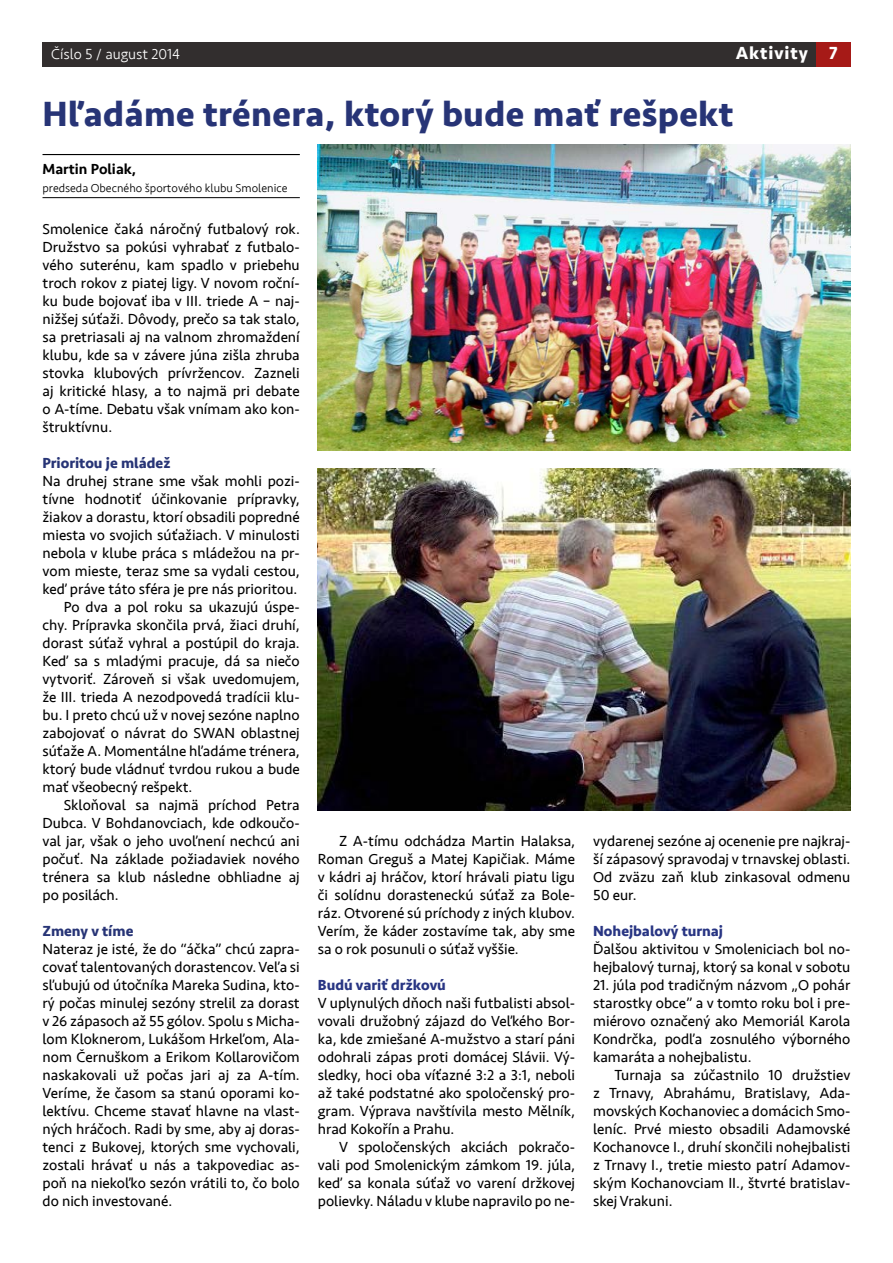
<style>
.page{position:relative;width:893px;height:1263px;background:#fff}
.page>*{position:absolute;margin:0;border:0;box-sizing:border-box;transform-origin:0 0}
.t1{font:700 36px "Seravek";letter-spacing:.01em;color:#273476}
.t2{font:700 18px "Seravek";letter-spacing:.05em;color:#fff}
.t3{font:15px/18px "Seravek";color:#000;text-align:justify}
.t4{font:700 15px "Seravek";color:#283583}
.t5{font:700 15px "Seravek";color:#273476}
.t6{font:300 15px "Seravek";color:#fff}
.t7{font:500 15px "Seravek";color:#000}
.t8{font:300 12px "Seravek";color:#000}
</style>
<div class="page">
<div style="left:43px;top:43px;width:807px;height:24px;background:#322e2e"></div>
<div style="left:816px;top:43px;width:34px;height:24px;background:#a61a17"></div>
<img style="left:318px;top:144px;width:532px;height:306px">
<hr style="left:43px;top:154px;width:257px;height:1px;background:#000">
<hr style="left:43px;top:197px;width:257px;height:1px;background:#000">
<img style="left:318px;top:468px;width:532px;height:342px">
<p class="t6" style="left:51px;top:45px;width:131px">Číslo 5 / august 2014</p>
<p class="t2" style="left:736px;top:39px;width:103px">Aktivity 7</p>
<h1 class="t1" style="left:43px;top:85px;width:692px">Hľadáme trénera, ktorý bude mať rešpekt</h1>
<p class="t7" style="left:43px;top:160px;width:95px">Martin Poliak,</p>
<p class="t8" style="left:43px;top:181px;width:246px">predseda Obecného športového klubu Smolenice</p>
<p class="t3" style="left:43px;top:220px;width:259px">Smolenice čaká náročný futbalový rok.<br>Družstvo sa pokúsi vyhrabať z futbalo&shy;vého suterénu, kam spadlo v priebehu troch rokov z piatej ligy. V novom roční&shy;ku bude bojovať iba v III. triede A – naj&shy;nižšej súťaži. Dôvody, prečo sa tak stalo, sa pretriasali aj na valnom zhromaždení klubu, kde sa v závere júna zišla zhruba stovka klubových prívržencov. Zazneli aj kritické hlasy, a to najmä pri debate o A-tíme. Debatu však vnímam ako kon&shy;štruktívnu.</p>
<p class="t5" style="left:43px;top:451px;width:129px">Prioritou je mládež</p>
<p class="t3" style="left:43px;top:472px;width:259px">Na druhej strane sme však mohli pozi-</p>
<p class="t3" style="left:43px;top:490px;width:259px">tívne hodnotiť účinkovanie prípravky,</p>
<p class="t3" style="left:43px;top:508px;width:259px">žiakov a dorastu, ktorí obsadili popredné</p>
<p class="t3" style="left:43px;top:526px;width:259px">miesta vo svojich súťažiach. V minulosti</p>
<p class="t3" style="left:43px;top:544px;width:259px">nebola v klube práca s mládežou na pr-</p>
<p class="t3" style="left:43px;top:562px;width:259px">vom mieste, teraz sme sa vydali cestou,</p>
<p class="t3" style="left:43px;top:580px;width:256px">keď práve táto sféra je pre nás prioritou.</p>
<p class="t3" style="left:64px;top:598px;width:238px">Po dva a pol roku sa ukazujú úspe-</p>
<p class="t3" style="left:43px;top:616px;width:259px">chy. Prípravka skončila prvá, žiaci druhí,</p>
<p class="t3" style="left:43px;top:634px;width:259px">dorast súťaž vyhral a postúpil do kraja.</p>
<p class="t3" style="left:43px;top:652px;width:259px">Keď sa s mladými pracuje, dá sa niečo</p>
<p class="t3" style="left:43px;top:670px;width:259px">vytvoriť. Zároveň si však uvedomujem,</p>
<p class="t3" style="left:43px;top:688px;width:259px">že III. trieda A nezodpovedá tradícii klu-</p>
<p class="t3" style="left:43px;top:706px;width:259px">bu. I preto chcú už v novej sezóne naplno</p>
<p class="t3" style="left:43px;top:724px;width:259px">zabojovať o návrat do SWAN oblastnej</p>
<p class="t3" style="left:43px;top:742px;width:259px">súťaže A. Momentálne hľadáme trénera,</p>
<p class="t3" style="left:43px;top:760px;width:259px">ktorý bude vládnuť tvrdou rukou a bude</p>
<p class="t3" style="left:43px;top:778px;width:151px">mať všeobecný rešpekt.</p>
<p class="t3" style="left:64px;top:796px;width:238px">Skloňoval sa najmä príchod Petra</p>
<p class="t3" style="left:43px;top:814px;width:259px">Dubca. V Bohdanovciach, kde odkoučo-</p>
<p class="t3" style="left:43px;top:832px;width:259px">val jar, však o jeho uvoľnení nechcú ani</p>
<p class="t3" style="left:43px;top:850px;width:259px">počuť. Na základe požiadaviek nového</p>
<p class="t3" style="left:43px;top:868px;width:259px">trénera sa klub následne obhliadne aj</p>
<p class="t3" style="left:43px;top:886px;width:78px">po posilách.</p>
<p class="t5" style="left:43px;top:919px;width:92px">Zmeny v tíme</p>
<p class="t3" style="left:43px;top:940px;width:259px">Nateraz je isté, že do “áčka” chcú zapra&shy;covať talentovaných dorastencov. Veľa si sľubujú od útočníka Mareka Sudina, kto&shy;rý počas minulej sezóny strelil za dorast v 26 zápasoch až 55 gólov. Spolu s Micha&shy;lom Kloknerom, Lukášom Hrkeľom, Ala&shy;nom Černuškom a Erikom Kollarovičom naskakovali už počas jari aj za A-tím.<br>Veríme, že časom sa stanú oporami ko&shy;lektívu. Chceme stavať hlavne na vlast&shy;ných hráčoch. Radi by sme, aby aj doras&shy;tenci z Bukovej, ktorých sme vychovali, zostali hrávať u nás a takpovediac as&shy;poň na niekoľko sezón vrátili to, čo bolo do nich investované.</p>
<p class="t3" style="left:318px;top:832px;width:259px;text-indent:21px">Z A-tímu odchádza Martin Halaksa, Roman Greguš a Matej Kapičiak. Máme v kádri aj hráčov, ktorí hrávali piatu ligu či solídnu dorasteneckú súťaž za Bole&shy;ráz. Otvorené sú príchody z iných klubov.<br>Verím, že káder zostavíme tak, aby sme sa o rok posunuli o súťaž vyššie.</p>
<p class="t4" style="left:318px;top:973px;width:130px">Budú variť držkovú</p>
<p class="t3" style="left:318px;top:994px;width:259px">V uplynulých dňoch naši futbalisti absol&shy;vovali družobný zájazd do Veľkého Bor&shy;ka, kde zmiešané A-mužstvo a starí páni odohrali zápas proti domácej Slávii. Vý&shy;sledky, hoci oba víťazné 3:2 a 3:1, neboli až také podstatné ako spoločenský pro&shy;gram. Výprava navštívila mesto Mělník, hrad Kokořín a Prahu.</p>
<p class="t3" style="left:318px;top:1138px;width:259px;text-indent:21px">V spoločenských akciách pokračo&shy;vali pod Smolenickým zámkom 19. júla, keď sa konala súťaž vo varení držkovej polievky. Náladu v klube napravilo po ne-</p>
<p class="t3" style="left:593px;top:832px;width:259px">vydarenej sezóne aj ocenenie pre najkraj&shy;ší zápasový spravodaj v trnavskej oblasti.<br>Od zväzu zaň klub zinkasoval odmenu 50 eur.</p>
<p class="t4" style="left:593px;top:919px;width:131px">Nohejbalový turnaj</p>
<p class="t3" style="left:593px;top:940px;width:259px">Ďalšou aktivitou v Smoleniciach bol no&shy;hejbalový turnaj, ktorý sa konal v sobotu</p>
<p class="t3" style="left:593px;top:976px;width:259px">21. júla pod tradičným názvom „O pohár starostky obce” a v tomto roku bol i pre&shy;miérovo označený ako Memoriál Karola Kondrčka, podľa zosnulého výborného kamaráta a nohejbalistu.</p>
<p class="t3" style="left:593px;top:1066px;width:259px;text-indent:21px">Turnaja sa zúčastnilo 10 družstiev z Trnavy, Abrahámu, Bratislavy, Ada&shy;movských Kochanoviec a domácich Smo&shy;leníc. Prvé miesto obsadili Adamovské Kochanovce I., druhí skončili nohejbalisti z Trnavy I., tretie miesto patrí Adamov&shy;ským Kochanovciam II., štvrté bratislav&shy;skej Vrakuni.</p>
</div>
